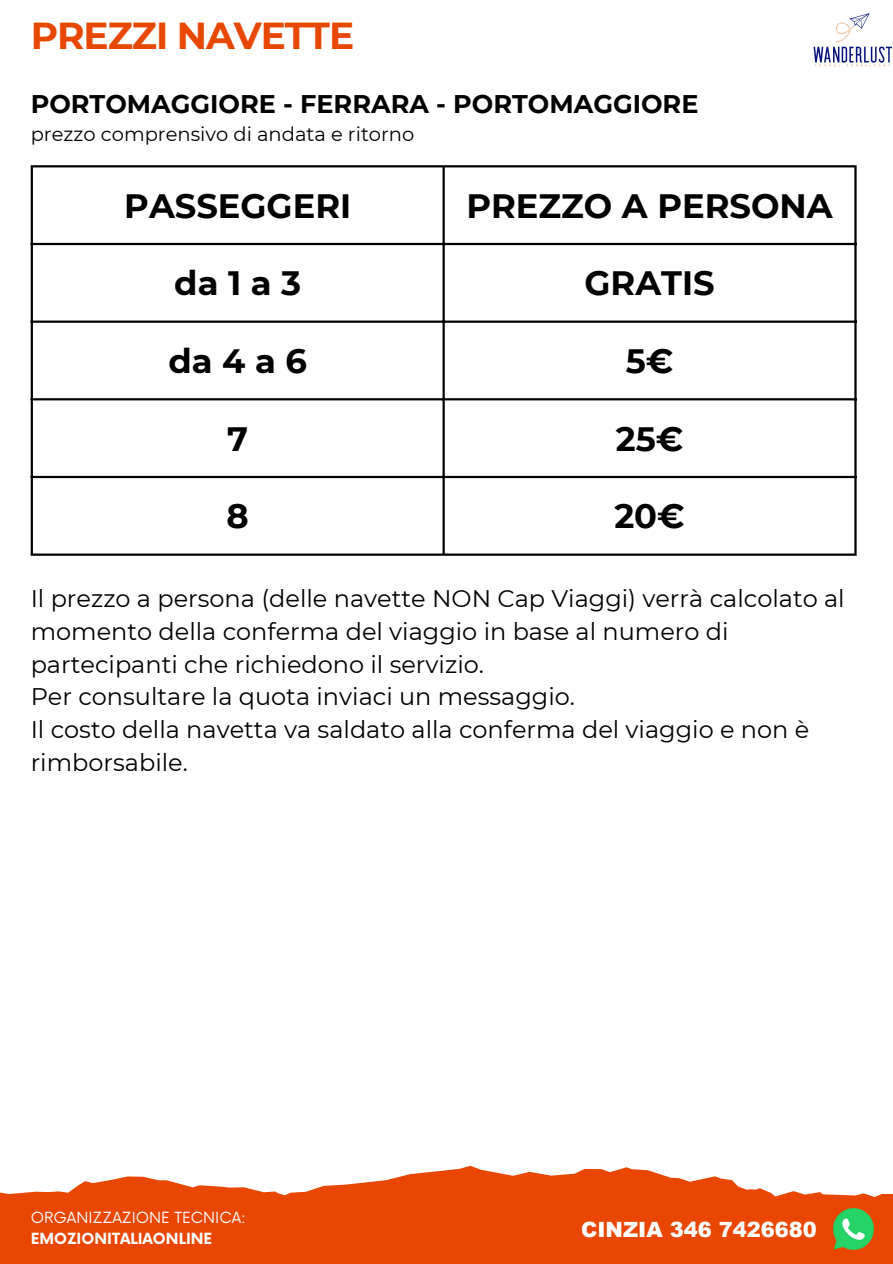
<style>
.page{position:relative;width:893px;height:1264px;background:#fff}
.page>*{position:absolute;margin:0;border:0;box-sizing:border-box;transform-origin:0 0}
.t1{font:700 37.5px "Montserrat";letter-spacing:-.03em;color:#e84700}
.t2{font:700 33.75px "Montserrat";color:#000}
.t3{font:700 25.5px "Montserrat";color:#000}
.t4{font:24px/32.7px "Montserrat";color:#000}
.t5{font:900 21px "Arial";color:#fff}
.t6{font:19.5px "Montserrat";color:#000}
.t7{font:15px "Now";color:#fff}
.t8{font:700 15px "Now";color:#fff}
</style>
<div class="page">
<svg style="left:0;top:1165px;width:892px;height:98px;fill:#e84601"></svg>
<hr style="left:31px;top:167px;width:2px;height:386px;background:#000">
<hr style="left:442px;top:167px;width:3px;height:386px;background:#000">
<hr style="left:854px;top:167px;width:2px;height:386px;background:#000">
<hr style="left:31px;top:165px;width:825px;height:2px;background:#000">
<hr style="left:31px;top:243px;width:825px;height:2px;background:#000">
<hr style="left:31px;top:320px;width:825px;height:3px;background:#000">
<hr style="left:31px;top:398px;width:825px;height:2px;background:#000">
<hr style="left:31px;top:476px;width:825px;height:2px;background:#000">
<hr style="left:31px;top:553px;width:825px;height:3px;background:#000">
<img style="left:832px;top:1207px;width:42px;height:42px">
<img style="left:813px;top:13px;width:79px;height:54px">
<p class="t1" style="left:31px;top:12px;width:325px">PREZZI NAVETTE</p>
<p class="t3" style="left:31px;top:88px;width:669px">PORTOMAGGIORE - FERRARA - PORTOMAGGIORE</p>
<p class="t6" style="left:31px;top:122px;width:385px">prezzo comprensivo di andata e ritorno</p>
<h3 class="t2" style="left:124px;top:185px;width:228px">PASSEGGERI</h3>
<p class="t2" style="left:466px;top:185px;width:368px">PREZZO A PERSONA</p>
<p class="t2" style="left:174px;top:263px;width:128px">da 1 a 3</p>
<p class="t2" style="left:584px;top:263px;width:132px">GRATIS</p>
<p class="t2" style="left:168px;top:340px;width:140px">da 4 a 6</p>
<p class="t2" style="left:625px;top:340px;width:49px">5€</p>
<p class="t2" style="left:227px;top:418px;width:22px">7</p>
<p class="t2" style="left:615px;top:418px;width:69px">25€</p>
<p class="t2" style="left:226px;top:495px;width:24px">8</p>
<p class="t2" style="left:614px;top:495px;width:72px">20€</p>
<h3 class="t4" style="left:31px;top:582px;width:815px">Il prezzo a persona (delle navette NON Cap Viaggi) verrà calcolato al momento della conferma del viaggio in base al numero di partecipanti che richiedono il servizio.<br>Per consultare la quota inviaci un messaggio.<br>Il costo della navetta va saldato alla conferma del viaggio e non è rimborsabile.</h3>
<p class="t7" style="left:31px;top:1209px;width:216px">ORGANIZZAZIONE TECNICA:</p>
<p class="t8" style="left:31px;top:1229px;width:183px">EMOZIONITALIAONLINE</p>
<p class="t5" style="left:581px;top:1214px;width:237px">CINZIA 346 7426680</p>
</div>
